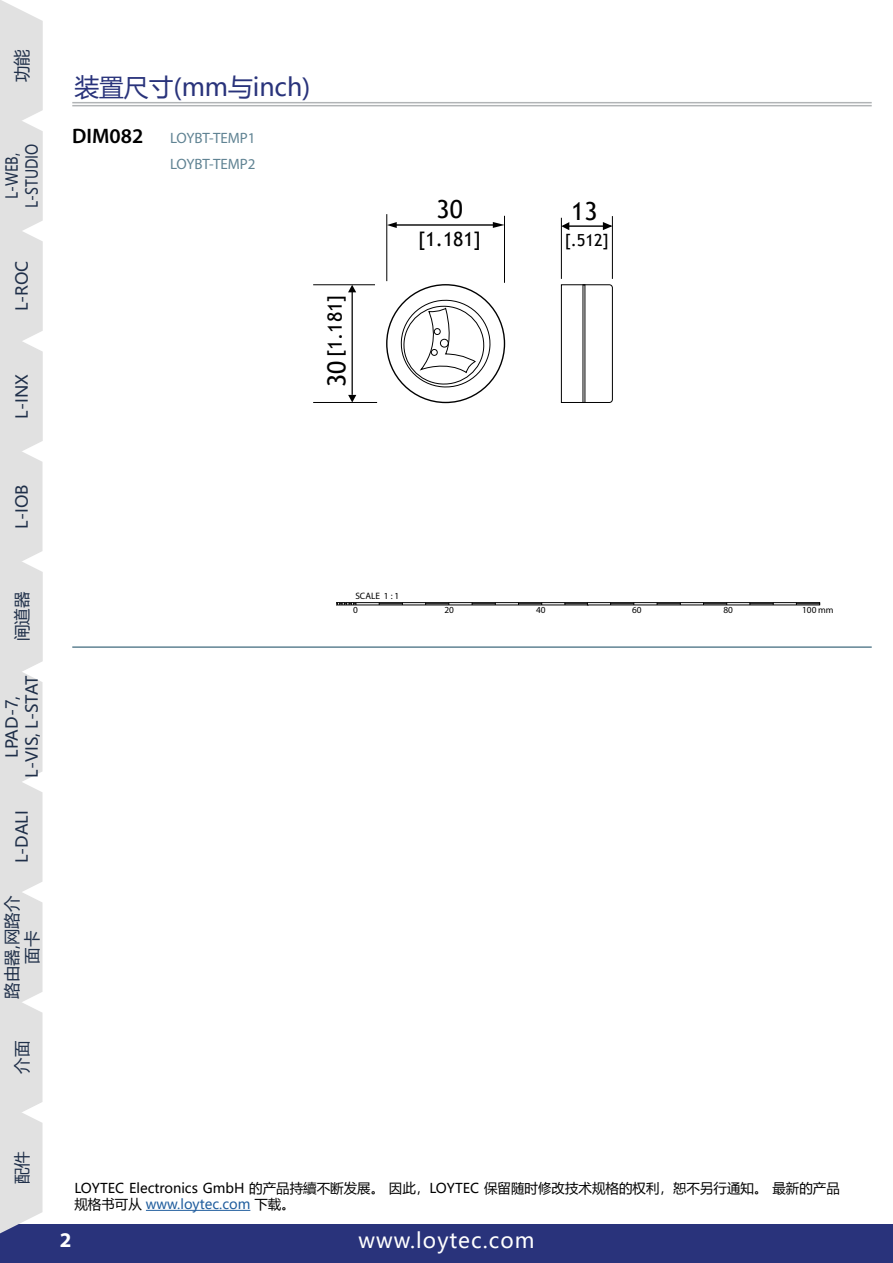
<style>
.page{position:relative;width:893px;height:1263px;background:#fff}
.page>*{position:absolute;margin:0;border:0;box-sizing:border-box;transform-origin:0 0}
.t1{font:24.9px "Trebuchet MS";color:#000}
.Title__Device__-__no_TOC{font:24.75px "Microsoft Ya Hei";color:#29337b}
.t2{font:21px "Microsoft Ya Hei";letter-spacing:.05em;color:#fff}
.Dimensions_DIM{font:600 21px "Myriad Pro";color:#000}
.t3{font:700 21px "Myriad Pro";color:#fff}
.t4{font:19.65px "Trebuchet MS";color:#000}
.t5{font:16.65px "Trebuchet MS";color:#000}
.t6{font:16.5px/19.8px "Microsoft Ya Hei";color:#1f2f49;text-align:center}
.t7{font:16.5px/19.8px "Microsoft Ya Hei";color:#1f2f49;text-align:center;scale:.83 1}
.Dimensions_List_of_Products{font:15px "Myriad Pro";letter-spacing:-.005em;color:#608393}
.t8{font:13.5px/16.2px "Microsoft Ya Hei";color:#000}
.t9{font:9.3px/13.5px "Myriad Pro";color:#000}
.s1{font-size:24.9px}
.s2{color:#215e9e}
</style>
<div class="page">
<div style="left:0;top:1225px;width:893px;height:38px;background:#29337b"></div>
<hr style="left:72px;top:102px;width:800px;height:1px;background:#b1b4b6">
<hr style="left:72px;top:105px;width:800px;height:1px;background:#b1b4b6">
<svg style="left:0;top:0;width:43px;height:1234px;background:#e1e1e2"></svg>
<hr style="left:72px;top:646px;width:800px;height:2px;background:#608393">
<svg style="left:337px;top:602px;width:250px;height:3px"></svg>
<div style="left:587px;top:602px;width:233px;height:3px;border:1px solid #000"></div>
<svg style="left:610px;top:603px;width:24px;height:2px"></svg>
<svg style="left:657px;top:603px;width:24px;height:2px"></svg>
<svg style="left:703px;top:603px;width:24px;height:2px"></svg>
<svg style="left:749px;top:603px;width:25px;height:2px"></svg>
<svg style="left:796px;top:603px;width:24px;height:2px"></svg>
<hr style="left:561px;top:218px;width:1px;height:61px;background:#000">
<hr style="left:612px;top:216px;width:1px;height:63px;background:#000">
<hr style="left:563px;top:225px;width:48px;height:2px;background:#000">
<svg style="left:603px;top:222px;width:9px;height:8px"></svg>
<svg style="left:561px;top:222px;width:8px;height:8px"></svg>
<hr style="left:387px;top:214px;width:1px;height:67px;background:#000">
<hr style="left:504px;top:216px;width:1px;height:67px;background:#000">
<hr style="left:391px;top:224px;width:109px;height:2px;background:#000">
<svg style="left:493px;top:222px;width:11px;height:6px"></svg>
<svg style="left:387px;top:222px;width:10px;height:6px"></svg>
<hr style="left:313px;top:284px;width:62px;height:1px;background:#000">
<hr style="left:313px;top:402px;width:64px;height:1px;background:#000">
<hr style="left:352px;top:290px;width:1px;height:105px;background:#000">
<svg style="left:348px;top:285px;width:8px;height:7px"></svg>
<svg style="left:348px;top:395px;width:8px;height:7px"></svg>
<svg style="left:399px;top:299px;width:93px;height:90px"></svg>
<div style="left:440px;top:339px;width:9px;height:8px;border:1px solid #000;border-radius:50%"></div>
<div style="left:434px;top:328px;width:7px;height:7px;border:1px solid #000;border-radius:50%"></div>
<div style="left:431px;top:349px;width:7px;height:7px;border:1px solid #000;border-radius:50%"></div>
<svg style="left:561px;top:284px;width:52px;height:119px"></svg>
<hr style="left:146px;top:1210px;width:104px;height:1px;background:#215e9e">
<p class="t6" style="left:12px;top:82px;width:34px;rotate:-90deg">功能</p>
<p class="t7" style="left:2px;top:208px;width:79px;rotate:-90deg">L‑WEB,<br>L-STUDIO</p>
<p class="t6" style="left:12px;top:311px;width:52px;rotate:-90deg">L‑ROC</p>
<p class="t6" style="left:12px;top:418px;width:46px;rotate:-90deg">L‑INX</p>
<p class="t6" style="left:12px;top:528px;width:46px;rotate:-90deg">L‑IOB</p>
<p class="t6" style="left:12px;top:641px;width:51px;rotate:-90deg">闸道器</p>
<p class="t6" style="left:2px;top:778px;width:104px;rotate:-90deg">LPAD-7,<br>L‑VIS, L-STAT</p>
<p class="t6" style="left:12px;top:863px;width:54px;rotate:-90deg">L‑DALI</p>
<p class="t6" style="left:2px;top:999px;width:104px;rotate:-90deg">路由器,网路介面卡</p>
<p class="t6" style="left:12px;top:1074px;width:35px;rotate:-90deg">介面</p>
<p class="Title__Device__-__no_TOC" style="left:74px;top:71px;width:238px">装置尺寸(mm与inch)</p>
<p class="Dimensions_DIM" style="left:72px;top:123px;width:73px">DIM082</p>
<p class="Dimensions_List_of_Products" style="left:170px;top:129px;width:87px">LOYBT-TEMP1</p>
<p class="Dimensions_List_of_Products" style="left:170px;top:155px;width:87px">LOYBT-TEMP2</p>
<p class="t4" style="left:322px;top:387px;width:94px;rotate:-90deg"><span class="s1">30</span> [1.181]</p>
<p class="t1" style="left:437px;top:194px;width:28px">30</p>
<p class="t4" style="left:418px;top:227px;width:64px">[1.181]</p>
<p class="t1" style="left:571px;top:196px;width:28px">13</p>
<p class="t5" style="left:565px;top:229px;width:46px">[.512]</p>
<p class="t9" style="left:353px;top:589px;width:48px">SCALE 1 : 1<br>0</p>
<p class="t9" style="left:444px;top:603px;width:11px">20</p>
<p class="t9" style="left:536px;top:603px;width:11px">40</p>
<p class="t9" style="left:632px;top:603px;width:11px">60</p>
<p class="t9" style="left:723px;top:603px;width:11px">80</p>
<p class="t9" style="left:802px;top:603px;width:33px">100 mm</p>
<p class="t6" style="left:12px;top:1184px;width:34px;rotate:-90deg">配件</p>
<p class="t8" style="left:74px;top:1179px;width:767px">LOYTEC Electronics GmbH 的产品持續不断发展。因此，LOYTEC 保留随时修改技术规格的权利，恕不另行通知。最新的产品规格书可从 <span class="s2">www.loytec.com</span> 下载。</p>
<p class="t3" style="left:60px;top:1226px;width:13px">2</p>
<h3 class="t2" style="left:358px;top:1226px;width:178px">www.loytec.com</h3>
</div>
